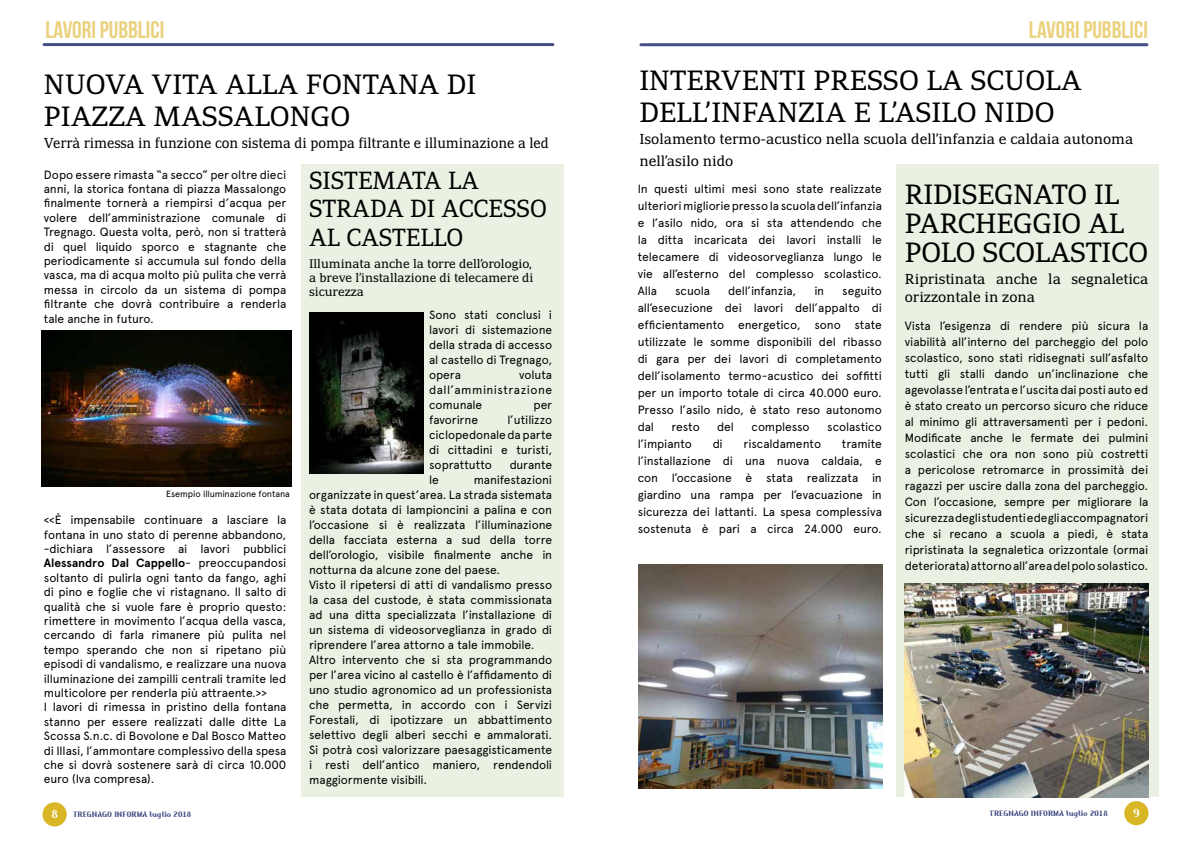
<style>
.page{position:relative;width:1191px;height:842px;background:#fff}
.page>*{position:absolute;margin:0;border:0;box-sizing:border-box;transform-origin:0 0}
.t1{font:27px/32.4px "Adamant BG";color:#000}
.t2{font:24px/28.8px "Adamant BG";color:#000;scale:.95 1}
.t3{font:24px "Bebas Neue";color:#ead27f}
.t4{font:14px/22px "Adamant BG";color:#000}
.t5{font:14px "Adamant BG";color:#000;scale:.94 1}
.t6{font:12px/15px "Apercu Pro";letter-spacing:-.01em;color:#000;text-align:justify}
.t7{font:12px/14px "Adamant BG";color:#000}
.t8{font:700 12px "Apercu";letter-spacing:-.005em;color:#000}
.t9{font:700 12px "Maverick";color:#fff}
.t10{font:9px "Apercu Pro";letter-spacing:-.01em;color:#000}
.t11{font:700 8px "Maverick";color:#38427c}
.s1{font-family:"Apercu Pro";font-weight:400}
</style>
<div class="page">
<hr style="left:44px;top:43px;width:509px;height:3px;background:#454f86">
<hr style="left:641px;top:43px;width:506px;height:3px;background:#454f86">
<div style="left:43px;top:802px;width:24px;height:24px;background:#d9b625;border-radius:50%"></div>
<div style="left:1124px;top:801px;width:24px;height:24px;background:#d9b625;border-radius:50%"></div>
<img style="left:41px;top:331px;width:250px;height:155px">
<div style="left:301px;top:164px;width:262px;height:633px;background:#eaf0e2"></div>
<div style="left:896px;top:164px;width:262px;height:633px;background:#eaf0e2"></div>
<img style="left:904px;top:583px;width:244px;height:215px">
<img style="left:309px;top:312px;width:115px;height:162px">
<img style="left:638px;top:564px;width:245px;height:225px">
<h2 class="t3" style="left:45px;top:17px;width:120px">LAVORI PUBBLICI</h2>
<h1 class="t1" style="left:44px;top:68px;width:434px">NUOVA VITA ALLA FONTANA DI<br>PIAZZA MASSALONGO</h1>
<p class="t5" style="left:44px;top:135px;width:538px">Verrà rimessa in funzione con sistema di pompa filtrante e illuminazione a led</p>
<h2 class="t2" style="left:309px;top:166px;width:252px">SISTEMATA LA<br>STRADA DI ACCESSO<br>AL CASTELLO</h2>
<p class="t7" style="left:309px;top:257px;width:226px">Illuminata anche la torre dell’orologio, a breve l’installazione di telecamere di sicurezza</p>
<p class="t6" style="left:429px;top:306px;width:125px">Sono stati conclusi i lavori di sistemazione della strada di accesso al castello di Tregnago, opera</p>
<p class="t6" style="left:44px;top:166px;width:244px;line-height:14.4px">Dopo essere rimasta “a secco” per oltre dieci anni, la storica fontana di piazza Massalongo finalmente tornerà a riempirsi d’acqua per volere dell’amministrazione comunale di Tregnago. Questa volta, però, non si tratterà di quel liquido sporco e stagnante che periodicamente si accumula sul fondo della vasca, ma di acqua molto più pulita che verrà messa in circolo da un sistema di pompa filtrante che dovrà contribuire a renderla tale anche in futuro.</p>
<p class="t6" style="left:429px;top:366px;width:125px;text-indent:90px">voluta dall’amministrazione comunale</p>
<p class="t6" style="left:533px;top:396px;width:20px">per</p>
<p class="t10" style="left:166px;top:487px;width:125px">Esempio illuminazione fontana</p>
<p class="t6" style="left:44px;top:512px;width:244px;line-height:14.4px">&lt;&lt;È impensabile continuare a lasciare la fontana in uno stato di perenne abbandono, -dichiara l’assessore ai lavori pubblici</p>
<p class="t8" style="left:44px;top:556px;width:244px">Alessandro Dal Cappello<span class="s1">- preoccupandosi</span></p>
<p class="t6" style="left:44px;top:570px;width:244px;line-height:14.4px;text-align:left">soltanto di pulirla ogni tanto da fango, aghi di pino e foglie che vi ristagnano. Il salto di qualità che si vuole fare è proprio questo: rimettere in movimento l’acqua della vasca, cercando di farla rimanere più pulita nel tempo sperando che non si ripetano più episodi di vandalismo, e realizzare una nuova illuminazione dei zampilli centrali tramite led multicolore per renderla più attraente.&gt;&gt;<br>I lavori di rimessa in pristino della fontana stanno per essere realizzati dalle ditte La Scossa S.n.c. di Bovolone e Dal Bosco Matteo di Illasi, l’ammontare complessivo della spesa che si dovrà sostenere sarà di circa 10.000 euro (Iva compresa).</p>
<p class="t6" style="left:429px;top:411px;width:50px">favorirne</p>
<p class="t6" style="left:429px;top:411px;width:125px;text-indent:78px">l’utilizzo ciclopedonale da parte di cittadini e turisti, soprattutto</p>
<p class="t6" style="left:509px;top:456px;width:44px">durante</p>
<p class="t6" style="left:309px;top:471px;width:245px;text-align:left;text-indent:165px">manifestazioni organizzate in quest’area. La strada sistemata è stata dotata di lampioncini a palina e con l’occasione si è realizzata l’illuminazione della facciata esterna a sud della torre dell’orologio, visibile finalmente anche in notturna da alcune zone del paese.<br>Visto il ripetersi di atti di vandalismo presso la casa del custode, è stata commissionata ad una ditta specializzata l’installazione di un sistema di videosorveglianza in grado di riprendere l’area attorno a tale immobile.<br>Altro intervento che si sta programmando per l’area vicino al castello è l’affidamento di uno studio agronomico ad un professionista che permetta, in accordo con i Servizi Forestali, di ipotizzare un abbattimento selettivo degli alberi secchi e ammalorati.<br>Si potrà così valorizzare paesaggisticamente i resti dell’antico maniero, rendendoli maggiormente visibili.</p>
<p class="t6" style="left:429px;top:471px;width:11px">le</p>
<h2 class="t3" style="left:1029px;top:17px;width:120px">LAVORI PUBBLICI</h2>
<h1 class="t1" style="left:639px;top:64px;width:444px">INTERVENTI PRESSO LA SCUOLA<br>DELL’INFANZIA E L’ASILO NIDO</h1>
<p class="t4" style="left:639px;top:128px;width:495px">Isolamento termo-acustico nella scuola dell’infanzia e caldaia autonoma nell’asilo nido</p>
<h1 class="t1" style="left:904px;top:180px;width:245px;line-height:29px">RIDISEGNATO IL<br>PARCHEGGIO AL<br>POLO SCOLASTICO</h1>
<p class="t4" style="left:904px;top:270px;width:245px;line-height:18px">Ripristinata anche la segnaletica orizzontale in zona</p>
<p class="t6" style="left:904px;top:317px;width:245px;line-height:16px">Vista l’esigenza di rendere più sicura la viabilità all’interno del parcheggio del polo scolastico, sono stati ridisegnati sull’asfalto tutti gli stalli dando un’inclinazione che agevolasse l’entrata e l’uscita dai posti auto ed è stato creato un percorso sicuro che riduce al minimo gli attraversamenti per i pedoni.<br>Modificate anche le fermate dei pulmini scolastici che ora non sono più costretti a pericolose retromarce in prossimità dei ragazzi per uscire dalla zona del parcheggio.<br>Con l’occasione, sempre per migliorare la sicurezza degli studenti e degli accompagnatori che si recano a scuola a piedi, è stata ripristinata la segnaletica orizzontale (ormai deteriorata) attorno all’area del polo solastico.</p>
<p class="t6" style="left:637px;top:180px;width:246px;line-height:17px">In questi ultimi mesi sono state realizzate ulteriori migliorie presso la scuola dell’infanzia e l’asilo nido, ora si sta attendendo che la ditta incaricata dei lavori installi le telecamere di videosorveglianza lungo le vie all’esterno del complesso scolastico.<br>Alla</p>
<p class="t6" style="left:637px;top:282px;width:246px;line-height:17px;text-indent:204px">seguito all’esecuzione dei lavori dell’appalto di efficientamento energetico, sono state utilizzate le somme disponibili del ribasso di gara per dei lavori di completamento dell’isolamento termo-acustico dei soffitti per un importo totale di circa 40.000 euro.<br>Presso l’asilo nido, è stato reso autonomo dal</p>
<p class="t6" style="left:675px;top:283px;width:36px">scuola</p>
<p class="t6" style="left:728px;top:283px;width:70px">dell’infanzia,</p>
<p class="t6" style="left:814px;top:283px;width:11px">in</p>
<p class="t6" style="left:671px;top:419px;width:30px">resto</p>
<p class="t6" style="left:717px;top:419px;width:18px">del</p>
<p class="t6" style="left:751px;top:419px;width:60px">complesso</p>
<p class="t6" style="left:827px;top:419px;width:56px">scolastico</p>
<p class="t6" style="left:637px;top:436px;width:56px">l’impianto</p>
<p class="t6" style="left:712px;top:436px;width:12px">di</p>
<p class="t6" style="left:743px;top:436px;width:79px">riscaldamento</p>
<p class="t6" style="left:637px;top:435px;width:246px;line-height:17px;text-indent:204px">tramite l’installazione di una nuova caldaia, e con l’occasione è stata realizzata in giardino una rampa per l’evacuazione in sicurezza dei lattanti. La spesa complessiva sostenuta è pari a circa 24.000 euro.</p>
<p class="t9" style="left:51px;top:807px;width:8px">8</p>
<p class="t11" style="left:73px;top:810px;width:119px">TREGNAGO INFORMA luglio 2018</p>
<p class="t11" style="left:990px;top:809px;width:119px">TREGNAGO INFORMA luglio 2018</p>
<p class="t9" style="left:1133px;top:806px;width:8px">9</p>
</div>
